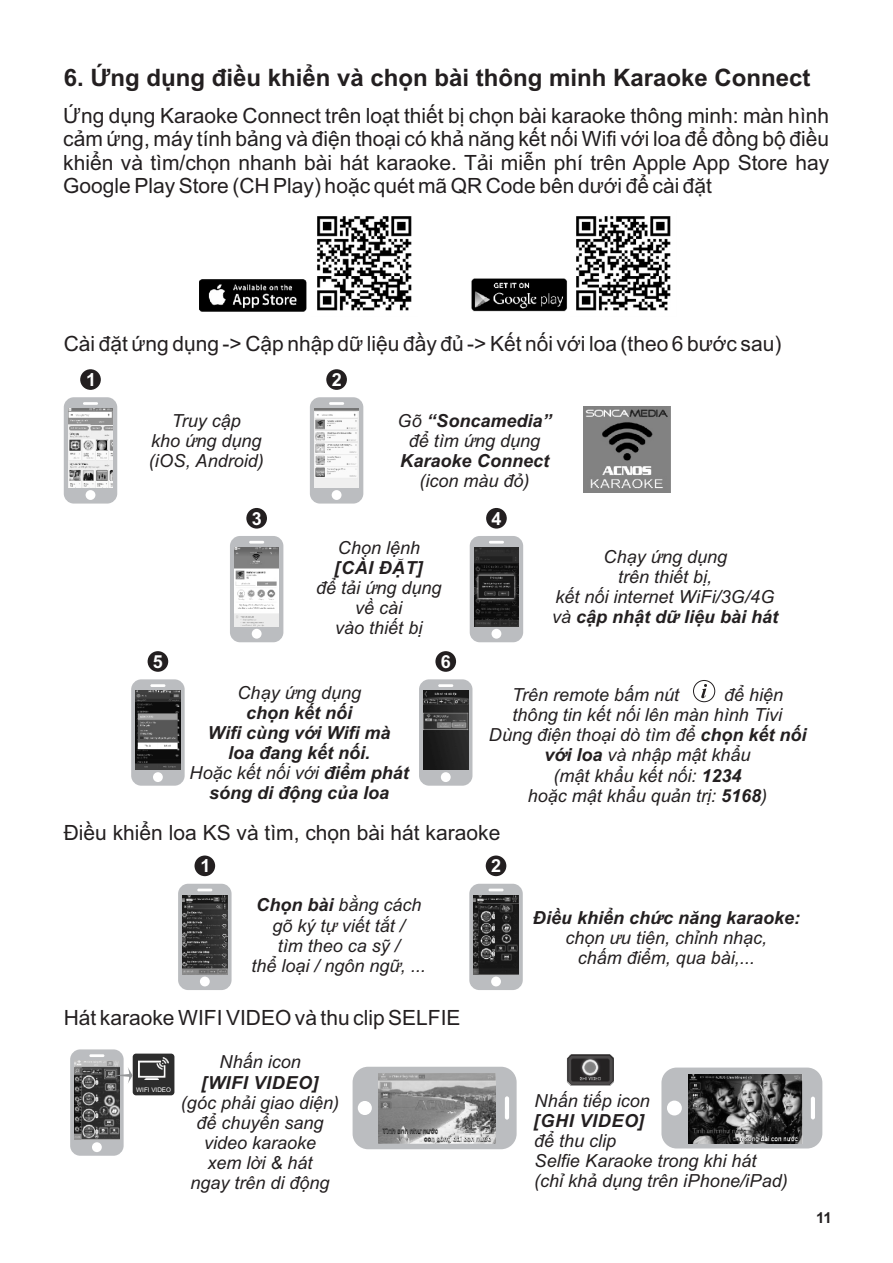
<style>
.page{position:relative;width:893px;height:1263px;background:#fff}
.page>*{position:absolute;margin:0;border:0;box-sizing:border-box;transform-origin:0 0}
.t1{font:700 24px "Arial";color:#231f20}
.t2{font:21px/23.4px "Arial";color:#231f20;text-align:justify}
.t3{font:italic 18px/20.1px "Arial";color:#231f20;text-align:center}
.t4{font:italic 700 18px/20.1px "Arial";color:#231f20;text-align:center}
.t5{font:italic 700 18px "Arial";letter-spacing:.035em;color:#231f20}
.t6{font:700 18px "Arial";color:#fff}
.t7{font:700 15px "Arial";color:#231f20}
.t8{font:6.3px "Arial";color:#fff}
.s1{font-weight:700}
.s2{font-weight:400}
</style>
<div class="page">
<img style="left:576px;top:216px;width:95px;height:95px">
<img style="left:471px;top:278px;width:96px;height:34px">
<img style="left:317px;top:216px;width:95px;height:95px">
<img style="left:200px;top:280px;width:107px;height:32px">
<div style="left:64px;top:397px;width:53px;height:107px;background:#bbbdc0;border-radius:10px"></div>
<hr style="left:83px;top:402px;width:15px;height:3px;background:#fff">
<div style="left:86px;top:490px;width:9px;height:10px;background:#fff;border-radius:50%"></div>
<img style="left:68px;top:409px;width:45px;height:79px">
<div style="left:310px;top:397px;width:53px;height:107px;background:#bbbdc0;border-radius:10px"></div>
<hr style="left:329px;top:402px;width:15px;height:3px;background:#fff">
<div style="left:332px;top:490px;width:10px;height:10px;background:#fff;border-radius:50%"></div>
<img style="left:314px;top:409px;width:45px;height:79px">
<div style="left:230px;top:536px;width:53px;height:106px;background:#bbbdc0;border-radius:10px"></div>
<hr style="left:249px;top:541px;width:15px;height:3px;background:#fff">
<div style="left:252px;top:629px;width:10px;height:10px;background:#fff;border-radius:50%"></div>
<img style="left:234px;top:547px;width:45px;height:79px">
<div style="left:470px;top:536px;width:53px;height:106px;background:#bbbdc0;border-radius:10px"></div>
<hr style="left:489px;top:541px;width:15px;height:3px;background:#fff">
<div style="left:491px;top:629px;width:10px;height:10px;background:#fff;border-radius:50%"></div>
<img style="left:474px;top:547px;width:45px;height:79px">
<div style="left:80px;top:369px;width:21px;height:21px;background:#231f20;border-radius:50%"></div>
<div style="left:326px;top:369px;width:21px;height:21px;background:#231f20;border-radius:50%"></div>
<div style="left:246px;top:508px;width:21px;height:21px;background:#231f20;border-radius:50%"></div>
<div style="left:486px;top:508px;width:21px;height:21px;background:#231f20;border-radius:50%"></div>
<img style="left:584px;top:406px;width:87px;height:86px">
<div style="left:131px;top:679px;width:54px;height:107px;background:#bbbdc0;border-radius:10px"></div>
<hr style="left:150px;top:684px;width:15px;height:3px;background:#fff">
<div style="left:153px;top:772px;width:10px;height:10px;background:#fff;border-radius:50%"></div>
<img style="left:136px;top:691px;width:44px;height:79px">
<div style="left:419px;top:679px;width:53px;height:107px;background:#bbbdc0;border-radius:10px"></div>
<hr style="left:438px;top:684px;width:15px;height:3px;background:#fff">
<div style="left:441px;top:772px;width:10px;height:10px;background:#fff;border-radius:50%"></div>
<img style="left:423px;top:691px;width:45px;height:79px">
<div style="left:148px;top:651px;width:20px;height:21px;background:#231f20;border-radius:50%"></div>
<div style="left:435px;top:651px;width:21px;height:21px;background:#231f20;border-radius:50%"></div>
<div style="left:178px;top:884px;width:54px;height:106px;background:#bbbdc0;border-radius:10px"></div>
<svg style="left:197px;top:889px;width:15px;height:2px"></svg>
<div style="left:200px;top:976px;width:10px;height:10px;background:#fff;border-radius:50%"></div>
<img style="left:183px;top:895px;width:44px;height:79px">
<div style="left:469px;top:884px;width:54px;height:106px;background:#bbbdc0;border-radius:10px"></div>
<svg style="left:488px;top:889px;width:16px;height:2px"></svg>
<div style="left:491px;top:976px;width:10px;height:10px;background:#fff;border-radius:50%"></div>
<img style="left:474px;top:895px;width:44px;height:79px">
<div style="left:195px;top:855px;width:20px;height:21px;background:#231f20;border-radius:50%"></div>
<div style="left:486px;top:855px;width:20px;height:21px;background:#231f20;border-radius:50%"></div>
<div style="left:70px;top:1049px;width:54px;height:107px;background:#bbbdc0;border-radius:10px"></div>
<hr style="left:89px;top:1054px;width:15px;height:3px;background:#fff">
<div style="left:92px;top:1142px;width:10px;height:10px;background:#fff;border-radius:50%"></div>
<img style="left:75px;top:1061px;width:44px;height:79px">
<div style="left:133px;top:1053px;width:41px;height:42px;background:#2d2d2d;border-radius:3px"></div>
<img style="left:138px;top:1057px;width:31px;height:23px">
<svg style="left:114px;top:1067px;width:19px;height:17px"></svg>
<div style="left:353px;top:1067px;width:164px;height:82px;background:#bbbdc0;border-radius:16px"></div>
<hr style="left:505px;top:1096px;width:4px;height:23px;background:#fff;border-radius:2px">
<div style="left:358px;top:1101px;width:14px;height:14px;background:#fff;border-radius:50%"></div>
<img style="left:379px;top:1073px;width:117px;height:71px">
<img style="left:567px;top:1054px;width:47px;height:32px">
<div style="left:661px;top:1067px;width:161px;height:81px;background:#bbbdc0;border-radius:15px"></div>
<hr style="left:811px;top:1096px;width:4px;height:23px;background:#fff;border-radius:2px">
<div style="left:667px;top:1100px;width:15px;height:15px;background:#fff;border-radius:50%"></div>
<img style="left:688px;top:1075px;width:114px;height:68px">
<div style="left:693px;top:680px;width:22px;height:22px;border:1px solid #231f20;border-radius:50%"></div>
<svg style="left:701px;top:684px;width:6px;height:14px"></svg>
<h1 class="t1" style="left:64px;top:68px;width:748px">6. Ứng dụng điều khiển và chọn bài thông minh Karaoke Connect</h1>
<p class="t2" style="left:63px;top:105px;width:767px">Ứng dụng Karaoke Connect trên loạt thiết bị chọn bài karaoke thông minh: màn hình cảm ứng, máy tính bảng và điện thoại có khả năng kết nối Wifi với loa để đồng bộ điều khiển và tìm/chọn nhanh bài hát karaoke. Tải miễn phí trên Apple App Store hay Google Play Store (CH Play) hoặc quét mã QR Code bên dưới để cài đặt</p>
<p class="t2" style="left:64px;top:334px;width:719px">Cài đặt ứng dụng -&gt; Cập nhập dữ liệu đầy đủ -&gt; Kết nối với loa (theo 6 bước sau)</p>
<p class="t6" style="left:86px;top:373px;width:12px">1</p>
<p class="t6" style="left:332px;top:373px;width:12px">2</p>
<p class="t3" style="left:149px;top:412px;width:117px">Truy cập<br>kho ứng dụng (iOS, Android)</p>
<p class="t3" style="left:398px;top:412px;width:156px">Gõ <span class="s1">“Soncamedia” </span>để tìm ứng dụng</p>
<p class="t4" style="left:400px;top:452px;width:150px">Karaoke Connect</p>
<p class="t3" style="left:419px;top:472px;width:112px">(icon màu đỏ)</p>
<p class="t6" style="left:252px;top:511px;width:12px">3</p>
<p class="t6" style="left:491px;top:512px;width:12px">4</p>
<p class="t3" style="left:338px;top:539px;width:84px">Chọn lệnh</p>
<p class="t4" style="left:335px;top:559px;width:90px">[CÀI ĐẶT]</p>
<p class="t3" style="left:316px;top:579px;width:127px">để tải ứng dụng về cài<br>vào thiết bị</p>
<p class="t6" style="left:153px;top:655px;width:12px">5</p>
<p class="t6" style="left:441px;top:655px;width:12px">6</p>
<p class="t3" style="left:552px;top:548px;width:227px">Chạy ứng dụng<br>trên thiết bị,<br>kết nối internet WiFi/3G/4G và <span class="s1">cập nhật dữ liệu bài hát</span></p>
<p class="t3" style="left:237px;top:684px;width:125px">Chạy ứng dụng</p>
<p class="t4" style="left:190px;top:704px;width:221px">chọn kết nối<br>Wifi cùng với Wifi mà<br>loa đang kết nối.<br><span class="s2">Hoặc kết nối với</span> điểm phát sóng di động của loa</p>
<p class="t3" style="left:512px;top:686px;width:169px">Trên remote bấm nút</p>
<p class="t3" style="left:724px;top:686px;width:61px">để hiện</p>
<p class="t3" style="left:513px;top:706px;width:271px">thông tin kết nối lên màn hình Tivi</p>
<p class="t3" style="left:489px;top:727px;width:319px">Dùng điện thoại dò tìm để <span class="s1">chọn kết nối</span></p>
<p class="t3" style="left:544px;top:747px;width:208px"><span class="s1">với loa</span> và nhập mật khẩu</p>
<p class="t3" style="left:553px;top:767px;width:190px">(mật khẩu kết nối: <span class="s1">1234</span></p>
<p class="t3" style="left:528px;top:787px;width:241px">hoặc mật khẩu quản trị: <span class="s1">5168</span>)</p>
<p class="t2" style="left:64px;top:823px;width:438px">Điều khiển loa KS và tìm, chọn bài hát karaoke</p>
<p class="t6" style="left:201px;top:859px;width:12px">1</p>
<p class="t6" style="left:491px;top:859px;width:12px">2</p>
<p class="t3" style="left:251px;top:897px;width:176px"><span class="s1">Chọn bài</span> bằng cách gõ ký tự viết tắt /<br>tìm theo ca sỹ /<br>thể loại / ngôn ngữ, ...</p>
<p class="t2" style="left:64px;top:1007px;width:398px">Hát karaoke WIFI VIDEO và thu clip SELFIE</p>
<p class="t8" style="left:136px;top:1087px;width:36px">WIFI VIDEO</p>
<p class="t3" style="left:220px;top:1054px;width:83px">Nhấn icon</p>
<p class="t5" style="left:202px;top:1075px;width:118px">[WIFI VIDEO]</p>
<p class="t3" style="left:181px;top:1094px;width:160px">(góc phải giao diện) để chuyển sang video karaoke<br>xem lời &amp; hát<br>ngay trên di động</p>
<p class="t4" style="left:533px;top:909px;width:269px">Điều khiển chức năng karaoke:</p>
<p class="t3" style="left:565px;top:929px;width:203px">chọn ưu tiên, chỉnh nhạc, chấm điểm, qua bài,...</p>
<p class="t3" style="left:535px;top:1092px;width:117px">Nhấn tiếp icon</p>
<p class="t5" style="left:534px;top:1113px;width:112px">[GHI VIDEO]</p>
<p class="t3" style="left:534px;top:1132px;width:255px;text-align:left">để thu clip<br>Selfie Karaoke trong khi hát (chỉ khả dụng trên iPhone/iPad)</p>
<p class="t7" style="left:816px;top:1212px;width:17px">11</p>
</div>
